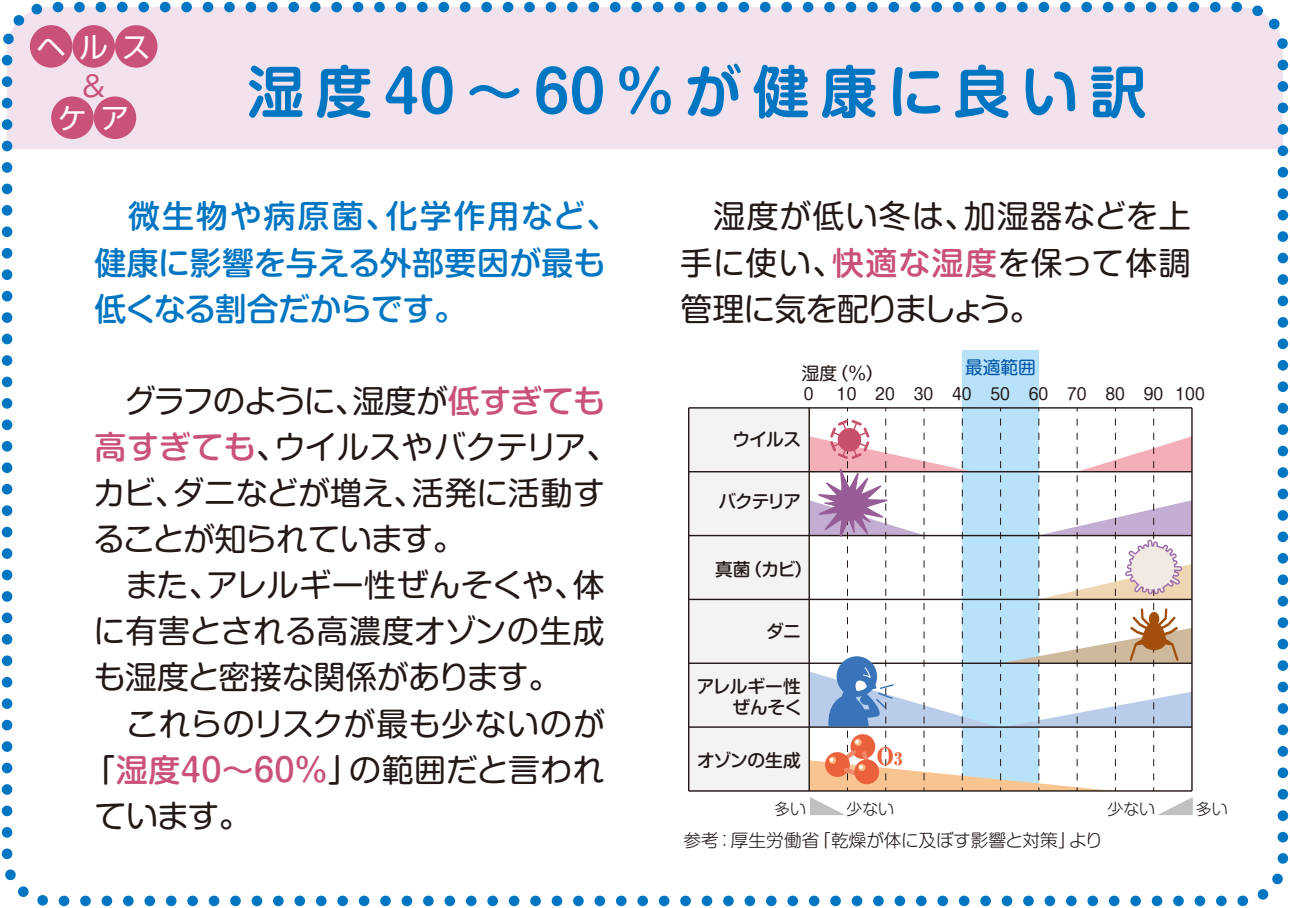
<style>
.page{position:relative;width:1290px;height:908px;background:#fff}
.page>*{position:absolute;margin:0;border:0;box-sizing:border-box;transform-origin:0 0}
.t1{font:700 56.75px "Shin M Go Pro De";letter-spacing:.2em;color:#0075c2}
.t2{font:32px/46px "Shin M Go Pro";letter-spacing:-.005em;color:#221815;text-align:justify}
.t3{font:500 32px/46px "Shin M Go Pro";color:#0075c2}
.t4{font:32px "Shin M Go Pro";letter-spacing:.015em;color:#221815}
.t5{font:32px "Shin M Go Pro";letter-spacing:-.05em;color:#221815}
.t6{font:32px "Shin M Go Pro";letter-spacing:-.03em;color:#221815}
.t7{font:32px "Shin M Go Pro";letter-spacing:.02em;color:#221815}
.t8{font:32px "Shin M Go Pro";letter-spacing:-.035em;color:#221815}
.t9{font:28.25px "Shin Go Pr 5";color:#fff}
.t10{font:28.25px "Gothic MB101 Pr 5";color:#ca5178}
.t11{font:900 23.25px "Ryumin Pr 5";color:#eb613b}
.t12{font:300 17.75px "Shin M Go Pro";letter-spacing:-.005em;color:#221815}
.t13{font:500 17.75px "Shin M Go Pro";letter-spacing:-.035em;color:#221815}
.t14{font:500 17.75px/21.2px "Shin M Go Pro";letter-spacing:-.01em;color:#221815;text-align:right}
.t15{font:17.75px "Shin M Go Pro";color:#221815}
.t16{font:17.75px "Shin M Go Pro";color:#0054a7}
.t17{font:16px "Shin M Go Pro";color:#221815}
.t18{font:300 16px "Shin M Go Pro";color:#221815}
.s1{font-weight:500;color:#ca5178}
.s2{font-size:16.5px}
</style>
<div class="page">
<div style="left:14px;top:14px;width:1262px;height:135px;background:#f2e2ee"></div>
<div style="left:2px;top:2px;width:1286px;height:903px;border:11px dashed #0075c2;border-radius:43px"></div>
<div style="left:962px;top:351px;width:77px;height:439px;background:#b8e2f9"></div>
<svg style="left:810px;top:797px;width:33px;height:17px"></svg>
<svg style="left:1160px;top:797px;width:33px;height:17px"></svg>
<div style="left:688px;top:408px;width:120px;height:383px;background:#f5f3f1"></div>
<hr style="left:808px;top:407px;width:2px;height:383px;background:#221815">
<hr style="left:688px;top:407px;width:1px;height:383px;background:#221815">
<hr style="left:1191px;top:407px;width:1px;height:383px;background:#221815">
<hr style="left:689px;top:407px;width:503px;height:1px;background:#221815">
<hr style="left:689px;top:471px;width:503px;height:1px;background:#221815">
<hr style="left:689px;top:534px;width:503px;height:2px;background:#221815">
<hr style="left:689px;top:598px;width:503px;height:2px;background:#221815">
<hr style="left:689px;top:662px;width:503px;height:1px;background:#221815">
<hr style="left:689px;top:726px;width:503px;height:1px;background:#221815">
<hr style="left:689px;top:789px;width:503px;height:2px;background:#221815">
<svg style="left:809px;top:418px;width:383px;height:372px"></svg>
<div style="left:30px;top:25px;width:42px;height:43px;background:#ca5178;border-radius:50%"></div>
<div style="left:72px;top:25px;width:43px;height:43px;background:#ca5178;border-radius:50%"></div>
<div style="left:115px;top:25px;width:42px;height:43px;background:#ca5178;border-radius:50%"></div>
<div style="left:51px;top:96px;width:43px;height:43px;background:#ca5178;border-radius:50%"></div>
<div style="left:94px;top:96px;width:42px;height:43px;background:#ca5178;border-radius:50%"></div>
<p class="t9" style="left:37px;top:24px;width:115px">ヘルス</p>
<p class="t10" style="left:82px;top:62px;width:25px">&amp;</p>
<p class="t9" style="left:58px;top:95px;width:72px">ケア</p>
<h1 class="t1" style="left:247px;top:45px;width:900px">湿度40～60％が健康に良い訳</h1>
<p class="t3" style="left:94px;top:189px;width:525px">　微生物や病原菌、化学作用など、健康に影響を与える外部要因が最も低くなる割合だからです。</p>
<p class="t5" style="left:94px;top:375px;width:512px">　グラフのように、湿度が<span class="s1">低すぎても</span></p>
<p class="t6" style="left:94px;top:421px;width:526px"><span class="s1">高すぎても</span>、ウイルスやバクテリア、</p>
<p class="t2" style="left:93px;top:466px;width:513px">カビ、ダニなどが増え、活発に活動す</p>
<p class="t8" style="left:93px;top:513px;width:373px">ることが知られています。</p>
<p class="t2" style="left:94px;top:558px;width:512px">　また、アレルギー性ぜんそくや、体</p>
<p class="t2" style="left:93px;top:604px;width:513px">に有害とされる高濃度オゾンの生成</p>
<p class="t2" style="left:94px;top:650px;width:468px">も湿度と密接な関係があります。</p>
<p class="t7" style="left:94px;top:697px;width:512px">　これらのリスクが最も少ないのが</p>
<p class="t4" style="left:84px;top:743px;width:522px">「<span class="s1">湿度40～60％</span>」の範囲だと言われ</p>
<p class="t2" style="left:94px;top:788px;width:158px">ています。</p>
<p class="t2" style="left:680px;top:189px;width:512px">　湿度が低い冬は、加湿器などを上手に使い、<span class="s1">快適な湿度</span>を保って体調管理に気を配りましょう。</p>
<p class="t16" style="left:965px;top:353px;width:72px">最適範囲</p>
<p class="t15" style="left:802px;top:358px;width:83px">湿度（％）</p>
<p class="t17" style="left:804px;top:381px;width:11px">0</p>
<p class="t17" style="left:837px;top:381px;width:369px">10 20 30 40 50 60 70 80 90 100</p>
<p class="t13" style="left:732px;top:424px;width:70px">ウイルス</p>
<p class="t13" style="left:718px;top:486px;width:84px">バクテリア</p>
<p class="t13" style="left:715px;top:554px;width:99px">真菌（カビ）</p>
<p class="t13" style="left:766px;top:616px;width:36px">ダニ</p>
<p class="t14" style="left:697px;top:673px;width:107px">アレルギー性ぜんそく</p>
<p class="t13" style="left:697px;top:745px;width:105px">オゾンの生成</p>
<p class="t11" style="left:876px;top:737px;width:27px">O<span class="s2">3</span></p>
<p class="t18" style="left:774px;top:796px;width:33px">多い</p>
<p class="t18" style="left:846px;top:796px;width:49px">少ない</p>
<p class="t18" style="left:1107px;top:796px;width:49px">少ない</p>
<p class="t18" style="left:1196px;top:796px;width:33px">多い</p>
<p class="t12" style="left:683px;top:825px;width:421px">参考：厚生労働省「乾燥が体に及ぼす影響と対策」より</p>
</div>
